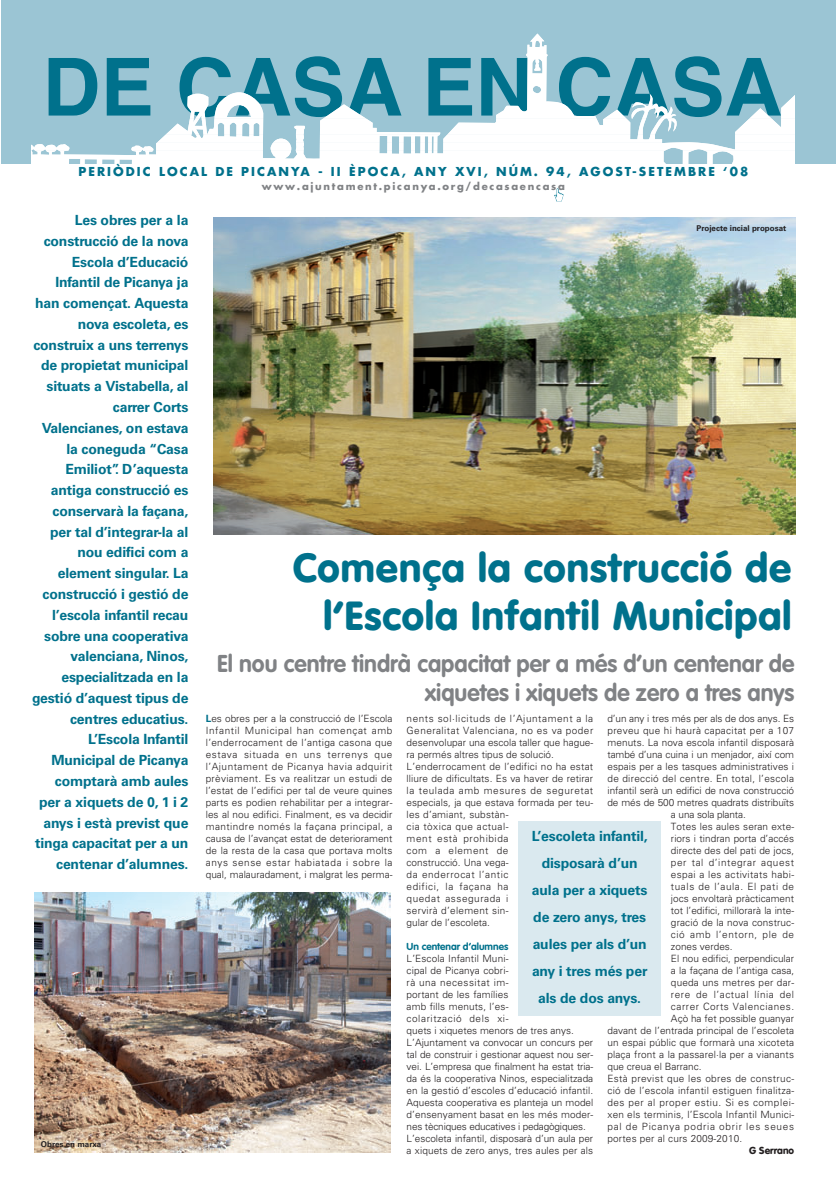
<style>
.page{position:relative;width:836px;height:1188px;background:#fff}
.page>*{position:absolute;margin:0;border:0;box-sizing:border-box;transform-origin:0 0}
.t1{font:700 80px "Helvetica";color:#00718c}
.t2{font:900 40px/48px "VAG Rounded";letter-spacing:.025em;color:#00718c;text-align:right}
.t3{font:700 24px/28.8px "VAG Rounded";color:#808285;text-align:right;scale:.96 1}
.t4{font:700 14px/20.8px "Univers";letter-spacing:-.01em;color:#00718c;text-align:right}
.t5{font:700 12px "Futura";letter-spacing:.17em;color:#00718c}
.t6{font:300 10px/12px "Univers";letter-spacing:.01em;color:#231f20}
.t7{font:300 10px "Univers";letter-spacing:-.01em;color:#231f20}
.t8{font:300 10px "Univers";letter-spacing:.03em;color:#231f20}
.t9{font:300 10px "Univers";letter-spacing:.055em;color:#231f20}
.t10{font:700 10px "Futura";letter-spacing:.17em;color:#808285}
.t11{font:300 10px "Univers";letter-spacing:.045em;color:#231f20}
.t12{font:300 10px "Univers";letter-spacing:.07em;color:#231f20}
.t13{font:300 10px "Univers";letter-spacing:.035em;color:#231f20}
.t14{font:300 10px "Univers";letter-spacing:.05em;color:#231f20}
.t15{font:700 10px "VAG Rounded";color:#00718c}
.t16{font:900 10px "VAG Rounded";color:#231f20}
.t17{font:700 8px "Univers";color:#231f20}
.s1{font-weight:700;color:#00718c}
</style>
<div class="page">
<img style="left:1px;top:0;width:835px;height:1153px">
<h1 class="t1" style="left:42px;top:41px;width:741px">DE CASA EN CASA</h1>
<p class="t5" style="left:78px;top:166px;width:671px">PERIÒDIC LOCAL DE PICANYA - II ÈPOCA, ANY XVI, NÚM. 94, AGOST-SETEMBRE ‘08</p>
<p class="t10" style="left:262px;top:182px;width:304px">www.ajuntament.picanya.org/decasaencasa</p>
<p class="t17" style="left:696px;top:225px;width:91px">Projecte incial proposat</p>
<p class="t4" style="left:32px;top:211px;width:158px">Les obres per a la construcció de la nova<br>Escola d’Educació<br>Infantil de Picanya ja han començat. Aquesta nova escoleta, es construix a uns terrenys de propietat municipal situats a Vistabella, al carrer Corts<br>Valencianes, on estava la coneguda “Casa<br>Emiliot”. D’aquesta antiga construcció es conservarà la façana, per tal d’integrar-la al nou edifici com a element singular. La construcció i gestió de l’escola infantil recau sobre una cooperativa valenciana, Ninos, especialitzada en la gestió d’aquest tipus de centres educatius.<br>L’Escola Infantil<br>Municipal de Picanya comptarà amb aules per a xiquets de 0, 1 i 2 anys i està previst que tinga capacitat per a un centenar d’alumnes.</p>
<h2 class="t2" style="left:293px;top:547px;width:500px">Comença la construcció de l’Escola Infantil Municipal</h2>
<h3 class="t3" style="left:217px;top:651px;width:603px">El nou centre tindrà capacitat per a més d’un centenar de xiquetes i xiquets de zero a tres anys</h3>
<p class="t6" style="left:206px;top:713px;width:188px;text-align:justify"><span class="s1">L</span>es obres per a la construcció de l’Escola Infantil Municipal han començat amb l’enderrocament de l’antiga casona que estava situada en uns terrenys que l’Ajuntament de Picanya havia adquirit prèviament. Es va realitzar un estudi de l’estat de l’edifici per tal de veure quines parts es podien rehabilitar per a integrar&shy;les al nou edifici. Finalment, es va decidir mantindre només la façana principal, a causa de l’avançat estat de deteriorament de la resta de la casa que portava molts anys sense estar habiatada i sobre la qual, malauradament, i malgrat les perma-</p>
<p class="t6" style="left:406px;top:713px;width:188px">nents sol·licituds de l’Ajuntament a la<br>Generalitat Valenciana, no es va poder desenvolupar una escola taller que hague&shy;ra permés altres tipus de solució.<br>L’enderrocament de l’edifici no ha estat lliure de dificultats. Es va haver de retirar la teulada amb mesures de seguretat especials, ja que estava formada per teu&shy;les d’amiant, substàn-<br>cia tòxica que actual-<br>ment està prohibida<br>com a element de<br>construcció. Una vega-<br>da enderrocat l’antic<br>edifici, la façana ha<br>quedat assegurada i<br>servirà d’element sin-<br>gular de l’escoleta.</p>
<p class="t15" style="left:406px;top:942px;width:103px">Un centenar d’alumnes</p>
<p class="t6" style="left:406px;top:953px;width:188px">L’Escola Infantil Muni-<br>cipal de Picanya cobri-<br>rà una necessitat im-<br>portant de les famílies<br>amb fills menuts, l’es-<br>colarització dels xi-<br>quets i xiquetes menors de tres anys.<br>L’Ajuntament va convocar un concurs per tal de construir i gestionar aquest nou ser&shy;vei. L’empresa que finalment ha estat tria&shy;da és la cooperativa Ninos, especialitzada en la gestió d’escoles d’educació infantil.<br>Aquesta cooperativa es planteja un model d’ensenyament basat en les més moder&shy;nes tècniques educatives i pedagògiques.<br>L’escoleta infantil, disposarà d’un aula per a xiquets de zero anys, tres aules per als</p>
<p class="t7" style="left:607px;top:714px;width:188px">d’un any i tres més per als de dos anys. Es</p>
<p class="t8" style="left:607px;top:726px;width:188px">preveu que hi haurà capacitat per a 107</p>
<p class="t6" style="left:607px;top:737px;width:188px">menuts. La nova escola infantil disposarà</p>
<p class="t7" style="left:607px;top:750px;width:188px">també d’una cuina i un menjador, així com</p>
<p class="t6" style="left:607px;top:761px;width:188px">espais per a les tasques administratives i</p>
<p class="t8" style="left:607px;top:774px;width:188px">de direcció del centre. En total, l’escola</p>
<p class="t6" style="left:607px;top:785px;width:188px">infantil serà un edifici de nova construcció</p>
<p class="t7" style="left:607px;top:798px;width:188px">de més de 500 metres quadrats distribuïts</p>
<p class="t7" style="left:671px;top:810px;width:76px">a una sola planta.</p>
<p class="t6" style="left:671px;top:821px;width:125px">Totes les aules seran exte-</p>
<p class="t6" style="left:671px;top:833px;width:125px">riors i tindran porta d’accés</p>
<p class="t6" style="left:671px;top:845px;width:125px">directe des del pati de jocs,</p>
<p class="t9" style="left:671px;top:858px;width:125px">per tal d’integrar aquest</p>
<p class="t13" style="left:671px;top:870px;width:125px">espai a les activitats habi-</p>
<p class="t9" style="left:671px;top:882px;width:125px">tuals de l’aula. El pati de</p>
<p class="t6" style="left:671px;top:893px;width:125px">jocs envoltarà pràcticament</p>
<p class="t6" style="left:671px;top:905px;width:125px">tot l’edifici, millorarà la inte-</p>
<p class="t6" style="left:671px;top:917px;width:125px">gració de la nova construc-</p>
<p class="t9" style="left:671px;top:930px;width:125px">ció amb l’entorn, ple de</p>
<p class="t6" style="left:671px;top:941px;width:63px">zones verdes.</p>
<p class="t6" style="left:671px;top:953px;width:125px">El nou edifici, perpendicular</p>
<p class="t6" style="left:671px;top:965px;width:125px">a la façana de l’antiga casa,</p>
<p class="t6" style="left:671px;top:977px;width:125px">queda uns metres per dar-</p>
<p class="t9" style="left:671px;top:990px;width:125px">rere de l’actual línia del</p>
<p class="t14" style="left:671px;top:1002px;width:125px">carrer Corts Valencianes.</p>
<p class="t6" style="left:671px;top:1013px;width:125px">Açò ha fet possible guanyar</p>
<p class="t6" style="left:607px;top:1025px;width:188px">davant de l’entrada principal de l’escoleta</p>
<p class="t6" style="left:607px;top:1037px;width:188px">un espai públic que formarà una xicoteta</p>
<p class="t6" style="left:607px;top:1049px;width:188px">plaça front a la passarel·la per a vianants</p>
<p class="t6" style="left:607px;top:1061px;width:95px">que creua el Barranc.</p>
<p class="t8" style="left:607px;top:1074px;width:188px">Està previst que les obres de construc-</p>
<p class="t6" style="left:607px;top:1085px;width:188px">ció de l’escola infantil estiguen finalitza-</p>
<p class="t11" style="left:607px;top:1098px;width:188px">des per al proper estiu. Si es complei-</p>
<p class="t6" style="left:607px;top:1109px;width:188px">xen els terminis, l’Escola Infantil Munici-</p>
<p class="t12" style="left:607px;top:1122px;width:188px">pal de Picanya podria obrir les seues</p>
<p class="t6" style="left:607px;top:1133px;width:136px">portes per al curs 2009-2010.</p>
<p class="t16" style="left:749px;top:1146px;width:46px">G Serrano</p>
<h3 class="t4" style="left:531px;top:824px;width:118px;line-height:27px;text-align:center">L’escoleta infantil, disposarà d’un aula per a xiquets de zero anys, tres aules per als d’un any i tres més per als de dos anys.</h3>
<p class="t17" style="left:41px;top:1141px;width:62px">Obres en marxa</p>
</div>
